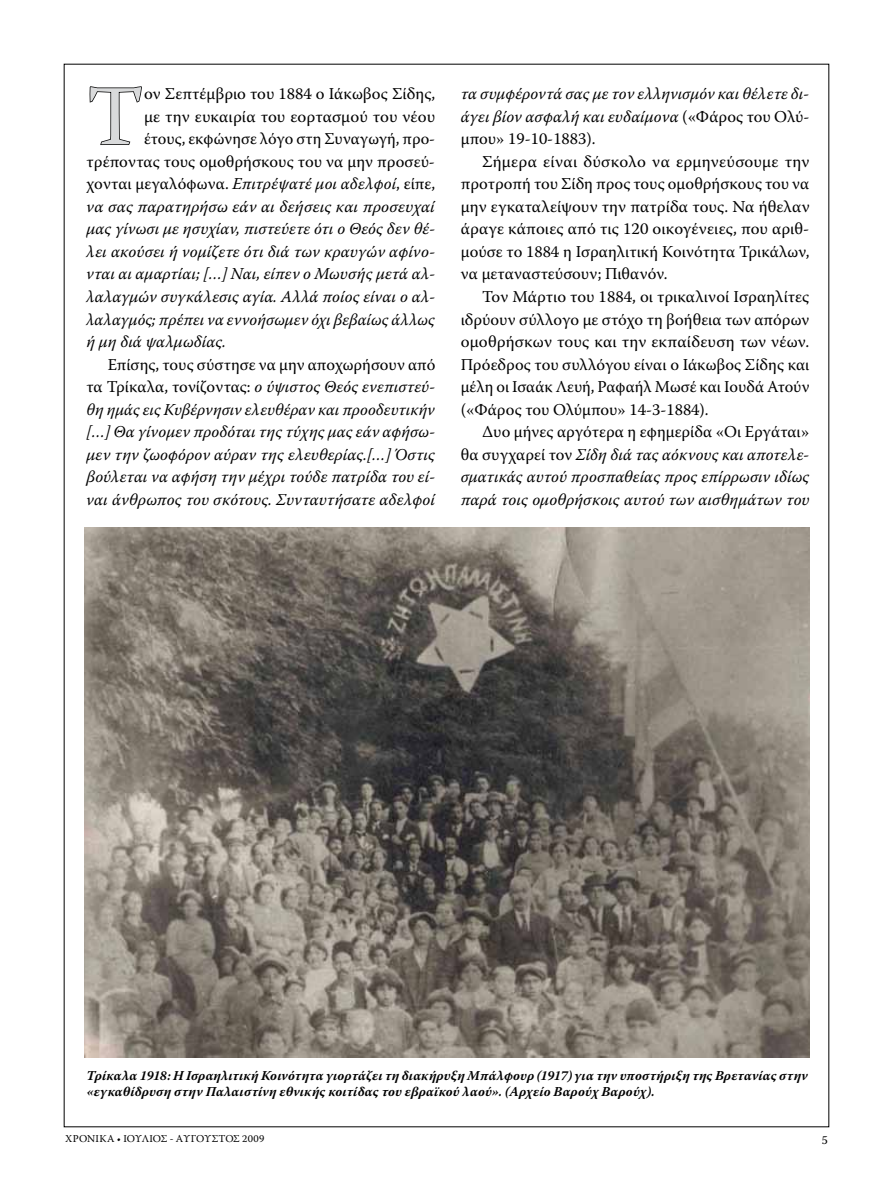
<style>
.page{position:relative;width:893px;height:1191px;background:#fff}
.page>*{position:absolute;margin:0;border:0;box-sizing:border-box;transform-origin:0 0}
.t1{font:84.9px "Warnock Pro";color:#d9dadb}
.t2{font:italic 16.5px/22.5px "Warnock Pro";color:#000;text-align:justify}
.t3{font:16.5px/22.5px "Warnock Pro";color:#000;text-align:justify}
.t4{font:italic 700 13.5px/16.2px "Warnock Pro";letter-spacing:.01em;color:#000}
.t5{font:12px "Warnock Pro";color:#000}
.t6{font:10.5px "Warnock Pro";letter-spacing:.005em;color:#000}
.s1{font-style:italic}
.s2{font-style:normal}
</style>
<div class="page">
<svg style="left:89px;top:86px;width:53px;height:59px"></svg>
<img style="left:84px;top:527px;width:725px;height:530px">
<h1 class="t1" style="left:87px;top:65px;width:59px">Τ</h1>
<p class="t3" style="left:144px;top:82px;width:293px">ον Σεπτέμβριο του 1884 ο Ιάκωβος Σίδης,</p>
<p class="t3" style="left:144px;top:105px;width:293px">με την ευκαιρία του εορτασμού του νέου</p>
<p class="t3" style="left:144px;top:127px;width:293px">έτους, εκφώνησε λόγο στη Συναγωγή, προ-</p>
<p class="t3" style="left:87px;top:150px;width:350px">τρέποντας τους ομοθρήσκους του να μην προσεύ-</p>
<p class="t3" style="left:87px;top:172px;width:350px">χονται μεγαλόφωνα. <span class="s1">Επιτρέψατέ μοι αδελφοί</span>, είπε,</p>
<p class="t2" style="left:87px;top:195px;width:350px">να σας παρατηρήσω εάν αι δεήσεις και προσευχαί</p>
<p class="t2" style="left:87px;top:217px;width:350px">μας γίνωσι με ησυχίαν, πιστεύετε ότι ο Θεός δεν θέ-</p>
<p class="t2" style="left:87px;top:240px;width:350px">λει ακούσει ή νομίζετε ότι διά των κραυγών αφίνο-</p>
<p class="t2" style="left:87px;top:262px;width:350px">νται αι αμαρτίαι; […] Ναι, είπεν ο Μωυσής μετά αλ-</p>
<p class="t2" style="left:87px;top:285px;width:350px">λαλαγμών συγκάλεσις αγία. Αλλά ποίος είναι ο αλ-</p>
<p class="t2" style="left:87px;top:307px;width:350px">λαλαγμός; πρέπει να εννοήσωμεν όχι βεβαίως άλλως</p>
<p class="t2" style="left:87px;top:330px;width:141px">ή μη διά ψαλμωδίας.</p>
<p class="t2" style="left:87px;top:353px;width:350px;text-indent:21px"><span class="s2">Επίσης, τους σύστησε να μην αποχωρήσουν από τα Τρίκαλα, τονίζοντας:</span> ο ύψιστος Θεός ενεπιστεύ&shy;θη ημάς εις Κυβέρνησιν ελευθέραν και προοδευτικήν […] Θα γίνομεν προδόται της τύχης μας εάν αφήσω&shy;μεν την ζωοφόρον αύραν της ελευθερίας.[…] Όστις βούλεται να αφήση την μέχρι τούδε πατρίδα του εί&shy;ναι άνθρωπος του σκότους. Συνταυτήσατε αδελφοί</p>
<p class="t2" style="left:461px;top:82px;width:350px">τα συμφέροντά σας με τον ελληνισμόν και θέλετε δι&shy;άγει βίον ασφαλή και ευδαίμονα <span class="s2">(«Φάρος του Ολύ&shy;μπου» 19-10-1883).</span></p>
<p class="t3" style="left:461px;top:150px;width:350px;text-indent:21px">Σήμερα είναι δύσκολο να ερμηνεύσουμε την προτροπή του Σίδη προς τους ομοθρήσκους του να μην εγκαταλείψουν την πατρίδα τους. Να ήθελαν άραγε κάποιες από τις 120 οικογένειες, που αριθ&shy;μούσε το 1884 η Ισραηλιτική Κοινότητα Τρικάλων, να μεταναστεύσουν; Πιθανόν.</p>
<p class="t3" style="left:461px;top:285px;width:350px;text-indent:21px">Τον Μάρτιο του 1884, οι τρικαλινοί Ισραηλίτες ιδρύουν σύλλογο με στόχο τη βοήθεια των απόρων ομοθρήσκων τους και την εκπαίδευση των νέων.<br>Πρόεδρος του συλλόγου είναι ο Ιάκωβος Σίδης και μέλη οι Ισαάκ Λευή, Ραφαήλ Μωσέ και Ιουδά Ατούν («Φάρος του Ολύμπου» 14-3-1884).</p>
<p class="t2" style="left:461px;top:420px;width:350px;text-indent:21px"><span class="s2">Δυο μήνες αργότερα η εφημερίδα «Οι Εργάται» θα συγχαρεί τον</span> Σίδη διά τας αόκνους και αποτελε&shy;σματικάς αυτού προσπαθείας προς επίρρωσιν ιδίως παρά τοις ομοθρήσκοις αυτού των αισθημάτων του</p>
<p class="t4" style="left:87px;top:1067px;width:723px">Τρίκαλα 1918: Η Ισραηλιτική Κοινότητα γιορτάζει τη διακήρυξη Μπάλφουρ (1917) για την υποστήριξη της Βρετανίας στην «εγκαθίδρυση στην Παλαιστίνη εθνικής κοιτίδας του εβραϊκού λαού». (Αρχείο Βαρούχ Βαρούχ).</p>
<p class="t6" style="left:65px;top:1132px;width:201px">ΧΡΟΝΙΚΑ • ΙΟΥΛΙΟΣ - ΑΥΓΟΥΣΤΟΣ 2009</p>
<p class="t5" style="left:822px;top:1132px;width:8px">5</p>
</div>
